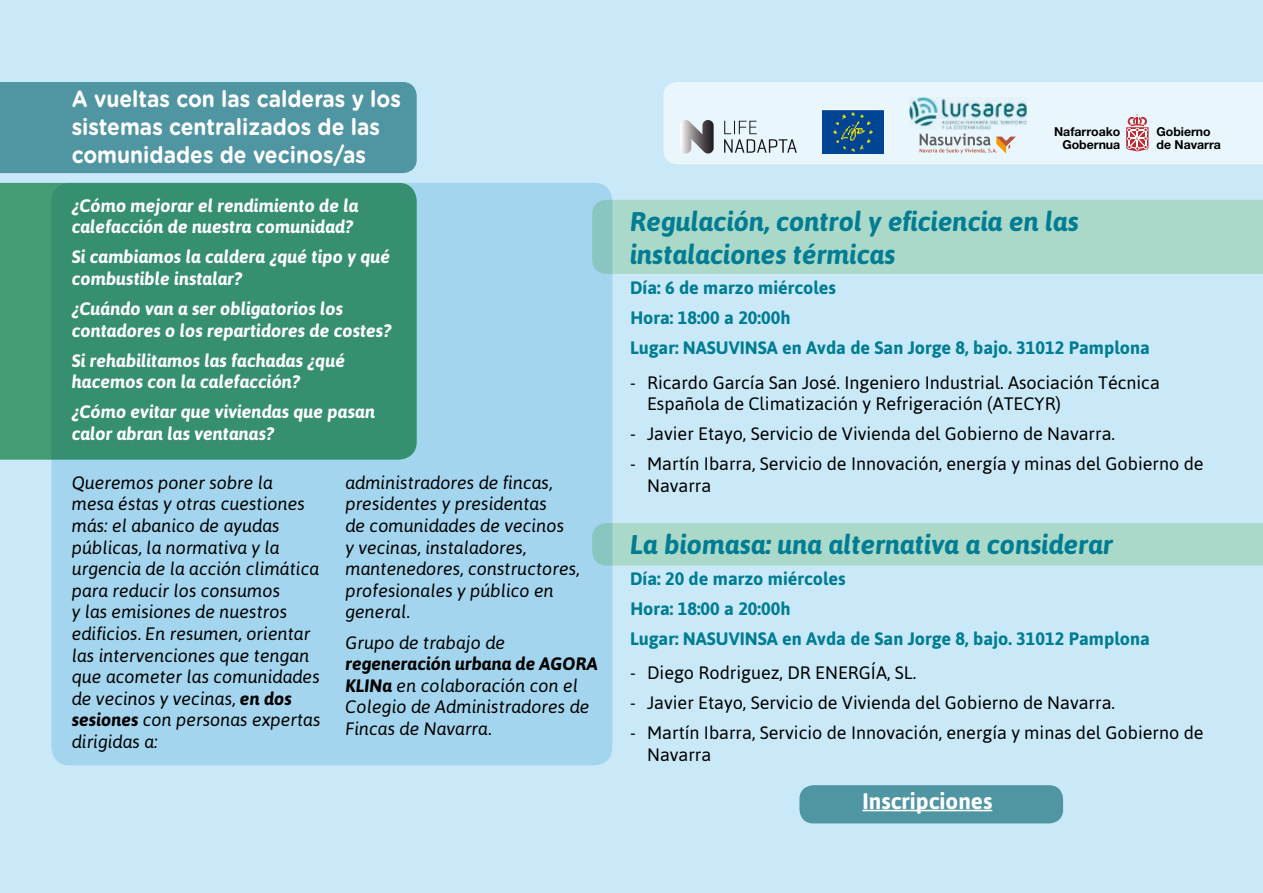
<style>
.page{position:relative;width:1263px;height:893px;background:#c9e9f8}
.page>*{position:absolute;margin:0;border:0;box-sizing:border-box;transform-origin:0 0}
.t1{font:italic 700 27px/32.4px "Asap";color:#007d93}
.t2{font:700 23.25px/27.9px "Gotham Rounded";color:#fff;scale:.9 1}
.t3{font:700 22.5px "Asap";color:#fff}
.t4{font:italic 18px/21.6px "Asap";color:#000}
.t5{font:18px/21.6px "Asap";color:#000}
.t6{font:italic 700 18px/21.6px "Asap";color:#fff}
.t7{font:700 18px/30.2px "Asap";color:#007d93}
.t8{font:700 12.3px/13px "Helvetica Neue";color:#000}
.s1{font-weight:700}
</style>
<div class="page">
<div style="left:612px;top:200px;width:651px;height:74px;background:#aad8c9"></div>
<div style="left:612px;top:523px;width:651px;height:43px;background:#aad8c9"></div>
<div style="left:51px;top:183px;width:561px;height:582px;background:#a3d6ee;border-radius:18px"></div>
<div style="left:0;top:82px;width:417px;height:91px;background:#5095a2"></div>
<svg style="left:0;top:183px;width:417px;height:277px;background:#379170"></svg>
<div style="left:799px;top:785px;width:264px;height:38px;background:#5095a2;border-radius:14px"></div>
<hr style="left:862px;top:810px;width:130px;height:1px;background:#fff">
<div style="left:663px;top:82px;width:600px;height:82px;background:#e9f6fc"></div>
<svg style="left:920px;top:133px;width:96px;height:21px;background:#cfccca"></svg>
<img style="left:909px;top:97px;width:117px;height:32px">
<svg style="left:1126px;top:114px;width:22px;height:37px"></svg>
<svg style="left:680px;top:120px;width:34px;height:34px"></svg>
<svg style="left:724px;top:121px;width:73px;height:32px;background:#c6d1d7"></svg>
<img style="left:822px;top:109px;width:62px;height:45px">
<p class="t2" style="left:72px;top:84px;width:367px">A vueltas con las calderas y los sistemas centralizados de las comunidades de vecinos/as</p>
<p class="t6" style="left:72px;top:194px;width:288px">¿Cómo mejorar el rendimiento de la calefacción de nuestra comunidad?</p>
<p class="t6" style="left:72px;top:246px;width:320px">Si cambiamos la caldera ¿qué tipo y qué combustible instalar?</p>
<p class="t6" style="left:72px;top:298px;width:321px">¿Cuándo van a ser obligatorios los contadores o los repartidores de costes?</p>
<p class="t6" style="left:72px;top:349px;width:275px">Si rehabilitamos las fachadas ¿qué hacemos con la calefacción?</p>
<p class="t6" style="left:72px;top:401px;width:305px">¿Cómo evitar que viviendas que pasan calor abran las ventanas?</p>
<p class="t4" style="left:72px;top:472px;width:250px">Queremos poner sobre la<br>mesa éstas y otras cuestiones más: el abanico de ayudas públicas, la normativa y la urgencia de la acción climática para reducir los consumos<br>y las emisiones de nuestros edificios. En resumen, orientar las intervenciones que tengan que acometer las comunidades de vecinos y vecinas, <span class="s1">en dos sesiones</span> con personas expertas dirigidas a:</p>
<p class="t4" style="left:345px;top:472px;width:236px">administradores de fincas, presidentes y presidentas<br>de comunidades de vecinos<br>y vecinas, instaladores, mantenedores, constructores, profesionales y público en general.</p>
<p class="t4" style="left:345px;top:631px;width:161px">Grupo de trabajo de</p>
<p class="t4" style="left:345px;top:653px;width:254px"><span class="s1">regeneración urbana de AGORA<br>KLINa</span> en colaboración con el<br>Colegio de Administradores de<br>Fincas de Navarra.</p>
<p class="t8" style="left:1054px;top:124px;width:68px;text-align:right">Nafarroako<br>Gobernua</p>
<p class="t8" style="left:1156px;top:124px;width:66px">Gobierno de Navarra</p>
<h1 class="t1" style="left:630px;top:205px;width:450px">Regulación, control y eficiencia en las instalaciones térmicas</h1>
<p class="t7" style="left:630px;top:272px;width:521px">Día: 6 de marzo miércoles<br>Hora: 18:00 a 20:00h<br>Lugar: NASUVINSA en Avda de San Jorge 8, bajo. 31012 Pamplona</p>
<p class="t5" style="left:647px;top:371px;width:514px;text-indent:-17px">- Ricardo García San José. Ingeniero Industrial. Asociación Técnica<br>Española de Climatización y Refrigeración (ATECYR)</p>
<p class="t5" style="left:630px;top:423px;width:486px">- Javier Etayo, Servicio de Vivienda del Gobierno de Navarra.</p>
<p class="t5" style="left:647px;top:453px;width:558px;text-indent:-17px">- Martín Ibarra, Servicio de Innovación, energía y minas del Gobierno de<br>Navarra</p>
<h1 class="t1" style="left:630px;top:528px;width:484px">La biomasa: una alternativa a considerar</h1>
<p class="t7" style="left:630px;top:563px;width:521px">Día: 20 de marzo miércoles<br>Hora: 18:00 a 20:00h<br>Lugar: NASUVINSA en Avda de San Jorge 8, bajo. 31012 Pamplona</p>
<p class="t5" style="left:630px;top:662px;width:288px">- Diego Rodriguez, DR ENERGÍA, SL.</p>
<p class="t5" style="left:630px;top:692px;width:486px">- Javier Etayo, Servicio de Vivienda del Gobierno de Navarra.</p>
<p class="t5" style="left:647px;top:722px;width:558px;text-indent:-17px">- Martín Ibarra, Servicio de Innovación, energía y minas del Gobierno de<br>Navarra</p>
<p class="t3" style="left:862px;top:788px;width:131px">Inscripciones</p>
</div>
